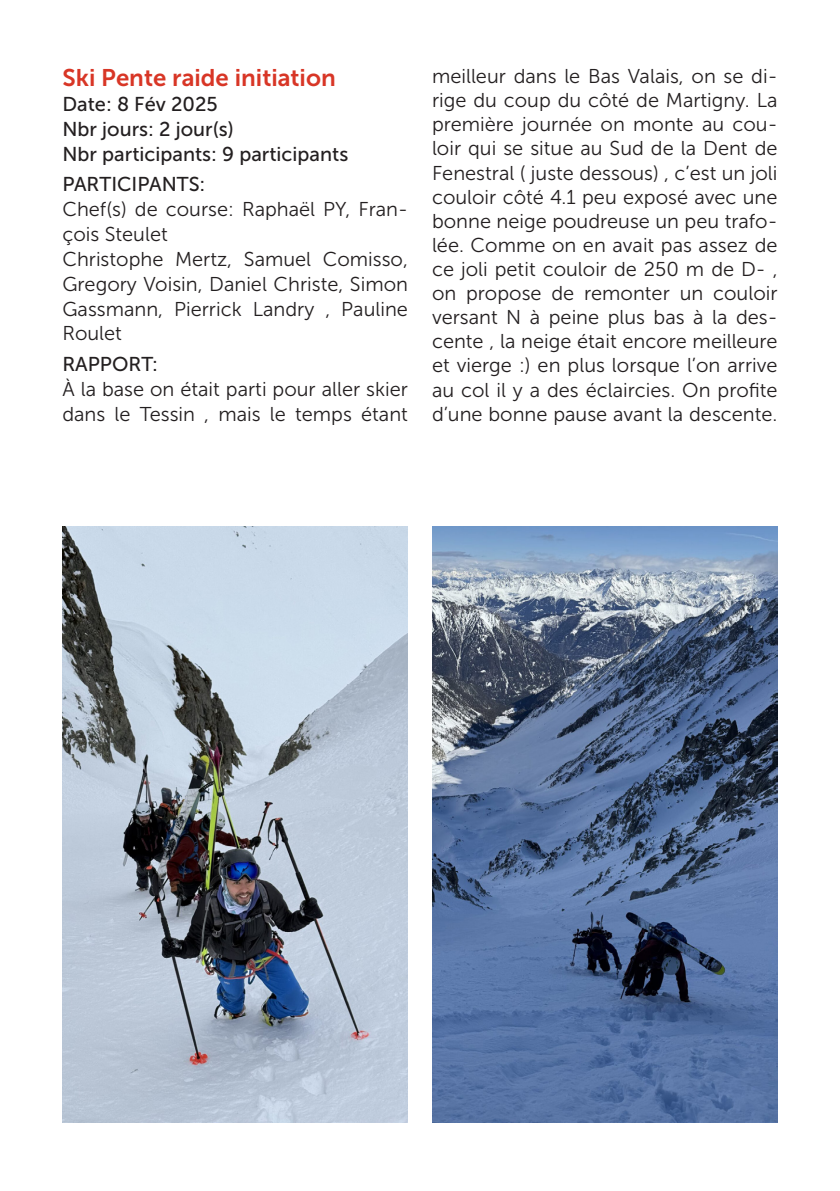
<style>
.page{position:relative;width:840px;height:1191px;background:#fff}
.page>*{position:absolute;margin:0;border:0;box-sizing:border-box;transform-origin:0 0}
.t1{font:24px "Museo Sans 700";color:#d83626}
.t2{font:20px/24.2px "Museo Sans 300";color:#231f20}
.t3{font:20px "Museo Sans 500";color:#231f20}
</style>
<div class="page">
<img style="left:62px;top:526px;width:346px;height:597px">
<img style="left:432px;top:526px;width:345px;height:597px">
<p class="t1" style="left:62px;top:64px;width:275px">Ski Pente raide initiation</p>
<p class="t3" style="left:62px;top:93px;width:157px">Date: 8 Fév 2025</p>
<p class="t3" style="left:62px;top:118px;width:173px">Nbr jours: 2 jour(s)</p>
<p class="t3" style="left:62px;top:143px;width:287px">Nbr participants: 9 participants</p>
<p class="t3" style="left:62px;top:173px;width:144px">PARTICIPANTS:</p>
<p class="t2" style="left:62px;top:197px;width:347px;line-height:24.8px">Chef(s) de course: Raphaël PY, Fran&shy;çois Steulet</p>
<p class="t2" style="left:62px;top:247px;width:347px;line-height:24.8px;text-align:justify">Christophe Mertz, Samuel Comisso, Gregory Voisin, Daniel Christe, Simon Gassmann, Pierrick Landry , Pauline Roulet</p>
<p class="t3" style="left:62px;top:353px;width:97px">RAPPORT:</p>
<p class="t2" style="left:62px;top:376px;width:347px;line-height:24.8px">À la base on était parti pour aller skier dans le Tessin , mais le temps étant</p>
<p class="t2" style="left:432px;top:64px;width:347px;text-align:justify">meilleur dans le Bas Valais, on se di&shy;rige du coup du côté de Martigny. La première journée on monte au cou&shy;loir qui se situe au Sud de la Dent de Fenestral ( juste dessous) , c’est un joli couloir côté 4.1 peu exposé avec une bonne neige poudreuse un peu trafo&shy;lée. Comme on en avait pas assez de ce joli petit couloir de 250 m de D- , on propose de remonter un couloir versant N à peine plus bas à la des&shy;cente , la neige était encore meilleure et vierge :) en plus lorsque l’on arrive au col il y a des éclaircies. On profite d’une bonne pause avant la descente.</p>
</div>
